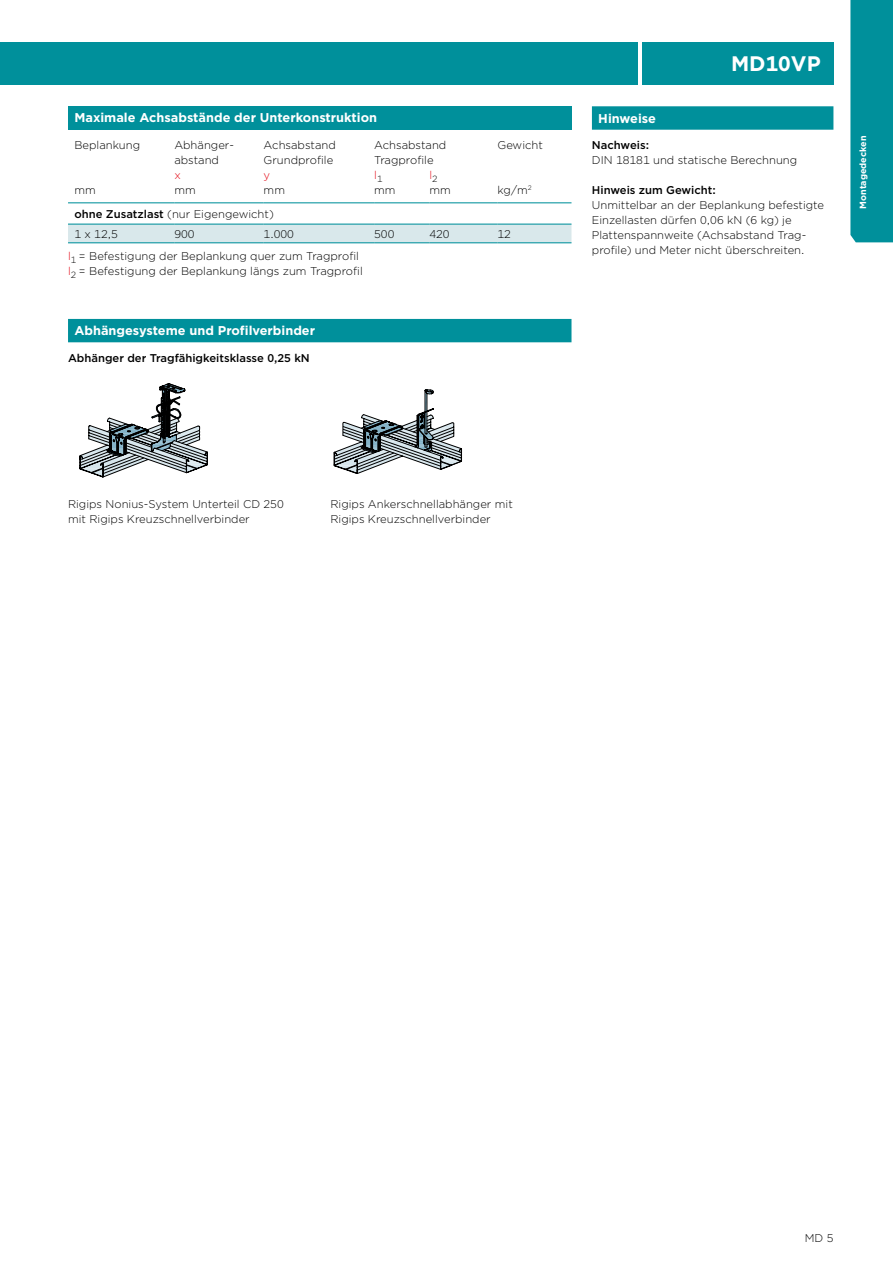
<style>
.page{position:relative;width:893px;height:1263px;background:#fff}
.page>*{position:absolute;margin:0;border:0;box-sizing:border-box;transform-origin:0 0}
.t1{font:700 21px "Gotham";color:#fff}
.t2{font:700 12.75px "Gotham";color:#fff}
.t3{font:300 11.25px/15px "Gotham";color:#000}
.t4{font:500 11.25px "Gotham";color:#000}
.t5{font:300 11.25px "Gotham";color:#e30613}
.t6{font:700 9px "Gotham";color:#fff}
.s1{font-weight:500}
.s2{color:#e30613}
</style>
<div class="page">
<div style="left:642px;top:43px;width:191px;height:42px;background:#00909b"></div>
<div style="left:0;top:43px;width:638px;height:42px;background:#00909b"></div>
<div style="left:850px;top:0;width:43px;height:242px;background:#00909b"></div>
<div style="left:592px;top:106px;width:241px;height:24px;background:#00909b"></div>
<div style="left:68px;top:106px;width:503px;height:24px;background:#00909b"></div>
<div style="left:68px;top:225px;width:503px;height:17px;background:#d9e8eb"></div>
<hr style="left:68px;top:202px;width:106px;height:1px;background:#00909b">
<hr style="left:174px;top:202px;width:90px;height:1px;background:#00909b">
<hr style="left:264px;top:202px;width:110px;height:1px;background:#00909b">
<hr style="left:374px;top:202px;width:55px;height:1px;background:#00909b">
<hr style="left:429px;top:202px;width:68px;height:1px;background:#00909b">
<hr style="left:497px;top:202px;width:74px;height:1px;background:#00909b">
<hr style="left:68px;top:224px;width:106px;height:1px;background:#00909b">
<hr style="left:174px;top:224px;width:90px;height:1px;background:#00909b">
<hr style="left:264px;top:224px;width:110px;height:1px;background:#00909b">
<hr style="left:374px;top:224px;width:55px;height:1px;background:#00909b">
<hr style="left:429px;top:224px;width:68px;height:1px;background:#00909b">
<hr style="left:497px;top:224px;width:74px;height:1px;background:#00909b">
<hr style="left:68px;top:242px;width:106px;height:1px;background:#00909b">
<hr style="left:174px;top:242px;width:90px;height:1px;background:#00909b">
<hr style="left:264px;top:242px;width:110px;height:1px;background:#00909b">
<hr style="left:374px;top:242px;width:55px;height:1px;background:#00909b">
<hr style="left:429px;top:242px;width:68px;height:1px;background:#00909b">
<hr style="left:497px;top:242px;width:74px;height:1px;background:#00909b">
<div style="left:68px;top:319px;width:503px;height:23px;background:#00909b"></div>
<svg style="left:80px;top:383px;width:128px;height:94px"></svg>
<svg style="left:334px;top:389px;width:128px;height:85px"></svg>
<h1 class="t1" style="left:731px;top:50px;width:91px">MD10VP</h1>
<p class="t2" style="left:74px;top:109px;width:304px">Maximale Achsabstände der Unterkonstruktion</p>
<p class="t2" style="left:598px;top:110px;width:59px">Hinweise</p>
<p class="t3" style="left:74px;top:138px;width:67px">Beplankung</p>
<p class="t3" style="left:174px;top:138px;width:61px">Abhänger-</p>
<p class="t3" style="left:264px;top:138px;width:74px">Achsabstand</p>
<p class="t3" style="left:374px;top:138px;width:74px">Achsabstand</p>
<p class="t3" style="left:497px;top:138px;width:47px">Gewicht</p>
<p class="t3" style="left:174px;top:152px;width:46px">abstand</p>
<p class="t3" style="left:264px;top:152px;width:71px">Grundprofile</p>
<p class="t3" style="left:374px;top:152px;width:61px">Tragprofile</p>
<p class="t5" style="left:174px;top:168px;width:8px">x</p>
<p class="t5" style="left:264px;top:168px;width:8px">y</p>
<p class="t5" style="left:374px;top:168px;width:10px">l<sub>1</sub></p>
<p class="t5" style="left:429px;top:168px;width:10px">l<sub>2</sub></p>
<p class="t3" style="left:74px;top:182px;width:23px">mm</p>
<p class="t3" style="left:174px;top:182px;width:23px">mm</p>
<p class="t3" style="left:264px;top:182px;width:23px">mm</p>
<p class="t3" style="left:374px;top:182px;width:23px">mm</p>
<p class="t3" style="left:429px;top:182px;width:23px">mm</p>
<p class="t3" style="left:497px;top:182px;width:36px">kg/m<sup>2</sup></p>
<p class="t3" style="left:74px;top:204px;width:201px;line-height:20px"><span class="s1">ohne Zusatzlast</span> (nur Eigengewicht)<br>1 x 12,5</p>
<p class="t4" style="left:592px;top:138px;width:59px">Nachweis:</p>
<p class="t3" style="left:592px;top:153px;width:207px">DIN 18181 und statische Berechnung</p>
<p class="t4" style="left:592px;top:183px;width:125px">Hinweis zum Gewicht:</p>
<p class="t3" style="left:592px;top:198px;width:234px">Unmittelbar an der Beplankung befestigte Einzellasten dürfen 0,06 kN (6 kg) je Plattenspannweite (Achsabstand Trag&shy;profile) und Meter nicht überschreiten.</p>
<p class="t3" style="left:174px;top:226px;width:22px">900</p>
<p class="t3" style="left:264px;top:226px;width:32px">1.000</p>
<p class="t3" style="left:374px;top:226px;width:22px">500</p>
<p class="t3" style="left:429px;top:226px;width:22px">420</p>
<p class="t3" style="left:497px;top:226px;width:15px">12</p>
<p class="t3" style="left:68px;top:248px;width:296px"><span class="s2">l</span><sub>1</sub> = Befestigung der Beplankung quer zum Tragprofil <span class="s2">l</span><sub>2</sub> = Befestigung der Beplankung längs zum Tragprofil</p>
<p class="t2" style="left:74px;top:322px;width:242px">Abhängesysteme und Profilverbinder</p>
<p class="t4" style="left:68px;top:351px;width:243px">Abhänger der Tragfähigkeitsklasse 0,25 kN</p>
<p class="t6" style="left:857px;top:209px;width:75px;rotate:-90deg">Montagedecken</p>
<p class="t3" style="left:68px;top:497px;width:217px">Rigips Nonius-System Unterteil CD 250 mit Rigips Kreuzschnellverbinder</p>
<p class="t3" style="left:330px;top:497px;width:184px">Rigips Ankerschnellabhänger mit<br>Rigips Kreuzschnellverbinder</p>
<p class="t3" style="left:805px;top:1230px;width:30px">MD 5</p>
</div>
